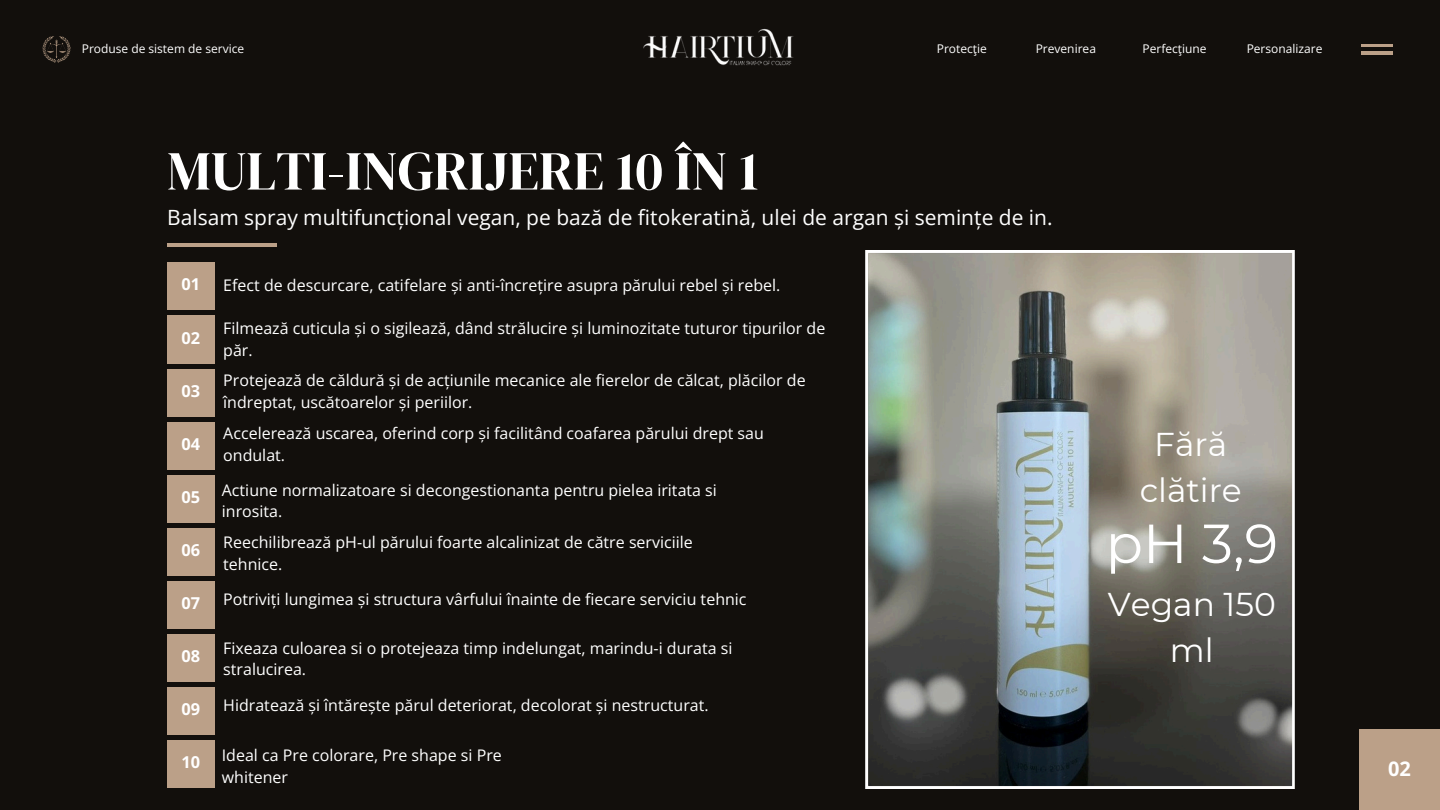
<style>
.page{position:relative;width:1440px;height:810px;background:#120f0c}
.page>*{position:absolute;margin:0;border:0;box-sizing:border-box;transform-origin:0 0}
.t1{font:55px "DM Serif Display";color:#fff}
.t2{font:54.9px "Montserrat";color:#fff}
.t3{font:32.9px/45.8px "Montserrat";color:#fff;text-align:center}
.t4{font:21px "Open Sans";color:#fff}
.t5{font:700 20px "Open Sans";color:#fff}
.t6{font:700 16.4px "Open Sans";color:#fff}
.t7{font:16px/21.8px "Open Sans";color:#fff}
.t8{font:12px "Open Sans";color:#fff}
</style>
<div class="page">
<img style="left:42px;top:36px;width:29px;height:27px">
<hr style="left:167px;top:243px;width:109px;height:4px;background:#bba088">
<div style="left:167px;top:263px;width:47px;height:47px;background:#bba088"></div>
<div style="left:167px;top:316px;width:47px;height:47px;background:#bba088"></div>
<div style="left:167px;top:369px;width:47px;height:47px;background:#bba088"></div>
<div style="left:167px;top:422px;width:47px;height:47px;background:#bba088"></div>
<div style="left:167px;top:475px;width:47px;height:47px;background:#bba088"></div>
<div style="left:167px;top:528px;width:47px;height:48px;background:#bba088"></div>
<div style="left:167px;top:582px;width:47px;height:47px;background:#bba088"></div>
<div style="left:167px;top:635px;width:47px;height:47px;background:#bba088"></div>
<div style="left:167px;top:688px;width:47px;height:47px;background:#bba088"></div>
<div style="left:167px;top:741px;width:47px;height:47px;background:#bba088"></div>
<div style="left:1359px;top:729px;width:81px;height:81px;background:#bba088"></div>
<hr style="left:1362px;top:45px;width:31px;height:2px;background:#bba088">
<hr style="left:1362px;top:52px;width:31px;height:2px;background:#bba088">
<img style="left:643px;top:28px;width:151px;height:38px">
<img style="left:865px;top:250px;width:429px;height:538px">
<h3 class="t8" style="left:82px;top:40px;width:164px">Produse de sistem de service</h3>
<h3 class="t8" style="left:937px;top:40px;width:52px">Protecţie</h3>
<h3 class="t8" style="left:1036px;top:40px;width:62px">Prevenirea</h3>
<h3 class="t8" style="left:1143px;top:40px;width:66px">Perfecţiune</h3>
<h3 class="t8" style="left:1247px;top:40px;width:77px">Personalizare</h3>
<p class="t1" style="left:167px;top:133px;width:593px">MULTI-INGRIJERE 10 ÎN 1</p>
<p class="t4" style="left:167px;top:202px;width:887px">Balsam spray multifuncțional vegan, pe bază de fitokeratină, ulei de argan și semințe de in.</p>
<p class="t6" style="left:181px;top:273px;width:20px">01</p>
<p class="t6" style="left:181px;top:326px;width:20px">02</p>
<p class="t6" style="left:181px;top:379px;width:20px">03</p>
<p class="t6" style="left:181px;top:432px;width:20px">04</p>
<p class="t6" style="left:181px;top:485px;width:20px">05</p>
<h2 class="t6" style="left:181px;top:539px;width:20px">06</h2>
<p class="t6" style="left:181px;top:592px;width:20px">07</p>
<p class="t6" style="left:181px;top:645px;width:20px">08</p>
<p class="t6" style="left:181px;top:698px;width:20px">09</p>
<h3 class="t7" style="left:223px;top:274px;width:559px">Efect de descurcare, catifelare și anti-încrețire asupra părului rebel și rebel.</h3>
<h3 class="t7" style="left:223px;top:317px;width:604px">Filmează cuticula și o sigilează, dând strălucire și luminozitate tuturor tipurilor de păr.</h3>
<h3 class="t7" style="left:223px;top:369px;width:584px">Protejează de căldură și de acțiunile mecanice ale fierelor de călcat, plăcilor de îndreptat, uscătoarelor și periilor.</h3>
<p class="t7" style="left:223px;top:422px;width:542px">Accelerează uscarea, oferind corp și facilitând coafarea părului drept sau ondulat.</p>
<p class="t7" style="left:222px;top:479px;width:497px">Actiune normalizatoare si decongestionanta pentru pielea iritata si inrosita.</p>
<p class="t7" style="left:223px;top:531px;width:471px">Reechilibrează pH-ul părului foarte alcalinizat de către serviciile tehnice.</p>
<p class="t7" style="left:223px;top:588px;width:525px">Potriviți lungimea și structura vârfului înainte de fiecare serviciu tehnic</p>
<h3 class="t7" style="left:223px;top:637px;width:511px">Fixeaza culoarea si o protejeaza timp indelungat, marindu-i durata si stralucirea.</h3>
<p class="t7" style="left:223px;top:693px;width:487px">Hidratează și întărește părul deteriorat, decolorat și nestructurat.</p>
<p class="t6" style="left:181px;top:751px;width:20px">10</p>
<p class="t7" style="left:222px;top:744px;width:282px">Ideal ca Pre colorare, Pre shape si Pre whitener</p>
<p class="t3" style="left:1140px;top:421px;width:104px">Fără clătire</p>
<h3 class="t2" style="left:1106px;top:510px;width:174px">pH 3,9</h3>
<h3 class="t3" style="left:1108px;top:582px;width:170px">Vegan 150 ml</h3>
<p class="t5" style="left:1388px;top:754px;width:24px">02</p>
</div>
